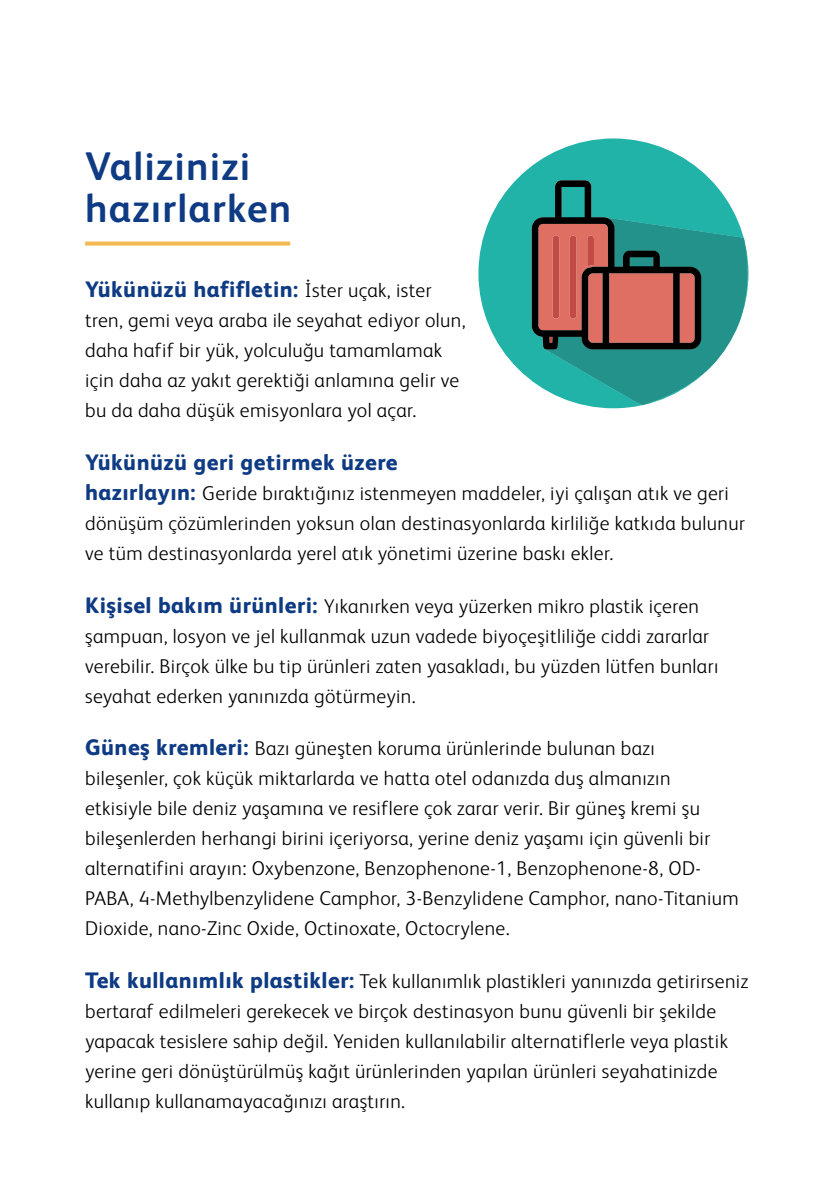
<style>
.page{position:relative;width:840px;height:1191px;background:#fff}
.page>*{position:absolute;margin:0;border:0;box-sizing:border-box;transform-origin:0 0}
.t1{font:700 40px/42px "FS Albert Pro";letter-spacing:.03em;color:#0e3b83}
.t2{font:800 22.4px "FS Albert Pro";letter-spacing:.02em;color:#0e3b83}
.t3{font:300 20px/30px "FS Albert Pro";letter-spacing:.02em;color:#000}
.s1{font-weight:300;font-size:20px;color:#000}
.s2{font-weight:800;font-size:22.4px;color:#0e3b83}
</style>
<div class="page">
<svg style="left:85px;top:241px;width:205px;height:4px"></svg>
<svg style="left:478px;top:138px;width:233px;height:270px;fill:#21b3a8"></svg>
<svg style="left:531px;top:180px;width:218px;height:225px;background:#618b83"></svg>
<div style="left:552px;top:235px;width:7px;height:84px;background:#c34b45;border-radius:3px"></div>
<div style="left:569px;top:235px;width:7px;height:84px;background:#c34b45;border-radius:3px"></div>
<h1 class="t1" style="left:85px;top:143px;width:208px">Valizinizi hazırlarken</h1>
<p class="t2" style="left:85px;top:272px;width:348px">Yükünüzü hafifletin: <span class="s1">İster uçak, ister</span></p>
<p class="t3" style="left:85px;top:304px;width:382px">tren, gemi veya araba ile seyahat ediyor olun, daha hafif bir yük, yolculuğu tamamlamak için daha az yakıt gerektiği anlamına gelir ve bu da daha düşük emisyonlara yol açar.</p>
<p class="t2" style="left:85px;top:444px;width:314px">Yükünüzü geri getirmek üzere</p>
<p class="t3" style="left:85px;top:477px;width:661px"><span class="s2">hazırlayın:</span> Geride bıraktığınız istenmeyen maddeler, iyi çalışan atık ve geri dönüşüm çözümlerinden yoksun olan destinasyonlarda kirliliğe katkıda bulunur ve tüm destinasyonlarda yerel atık yönetimi üzerine baskı ekler.</p>
<p class="t3" style="left:85px;top:589px;width:634px"><span class="s2">Kişisel bakım ürünleri:</span> Yıkanırken veya yüzerken mikro plastik içeren şampuan, losyon ve jel kullanmak uzun vadede biyoçeşitliliğe ciddi zararlar verebilir. Birçok ülke bu tip ürünleri zaten yasakladı, bu yüzden lütfen bunları seyahat ederken yanınızda götürmeyin.</p>
<p class="t3" style="left:85px;top:732px;width:654px"><span class="s2">Güneş kremleri:</span> Bazı güneşten koruma ürünlerinde bulunan bazı bileşenler, çok küçük miktarlarda ve hatta otel odanızda duş almanızın etkisiyle bile deniz yaşamına ve resiflere çok zarar verir. Bir güneş kremi şu bileşenlerden herhangi birini içeriyorsa, yerine deniz yaşamı için güvenli bir alternatifini arayın: Oxybenzone, Benzophenone-1, Benzophenone-8, OD-PABA, 4-Methylbenzylidene Camphor, 3-Benzylidene Camphor, nano-Titanium Dioxide, nano-Zinc Oxide, Octinoxate, Octocrylene.</p>
<p class="t3" style="left:85px;top:965px;width:664px"><span class="s2">Tek kullanımlık plastikler:</span> Tek kullanımlık plastikleri yanınızda getirirseniz bertaraf edilmeleri gerekecek ve birçok destinasyon bunu güvenli bir şekilde yapacak tesislere sahip değil. Yeniden kullanılabilir alternatiflerle veya plastik yerine geri dönüştürülmüş kağıt ürünlerinden yapılan ürünleri seyahatinizde kullanıp kullanamayacağınızı araştırın.</p>
</div>
